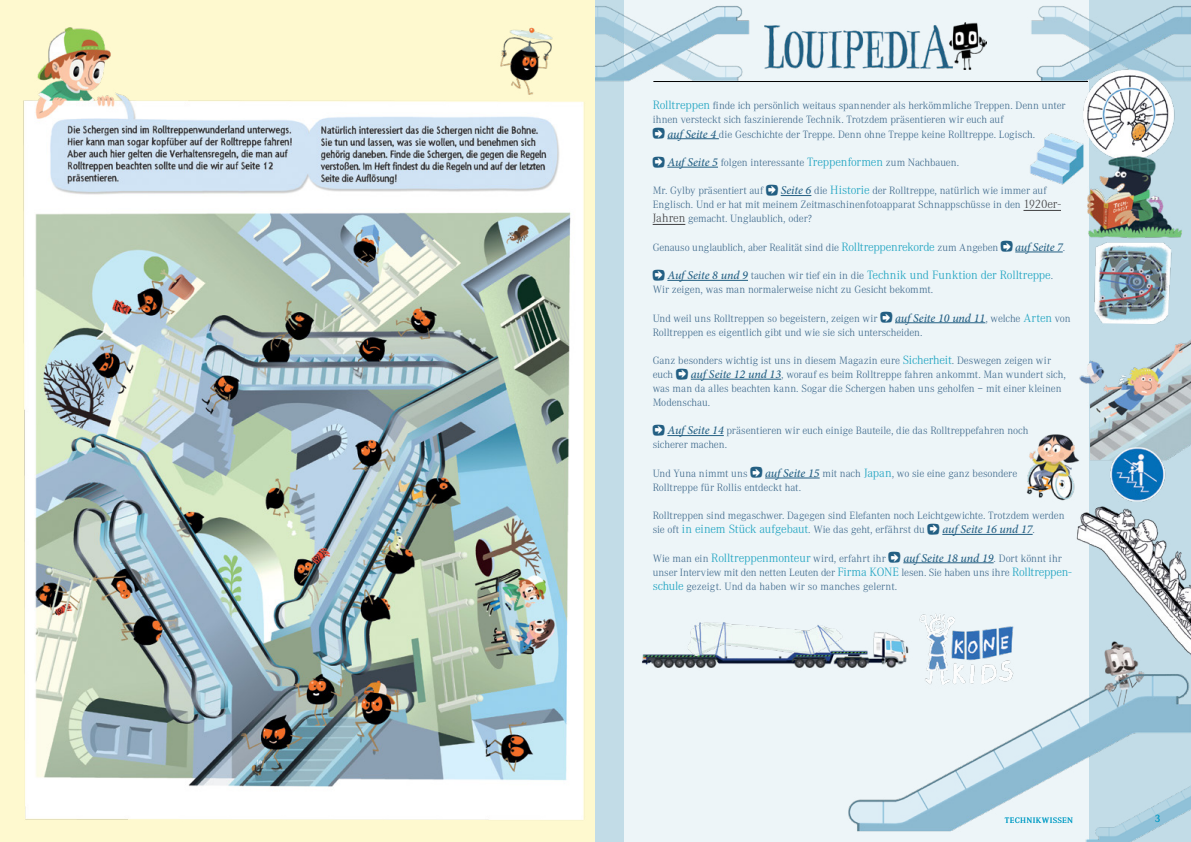
<style>
.page{position:relative;width:1191px;height:842px;background:#fff}
.page>*{position:absolute;margin:0;border:0;box-sizing:border-box;transform-origin:0 0}
.t1{font:300 12.5px "Corporate A";color:#1ba2c0}
.t2{font:300 11px/14px "Corporate A";letter-spacing:-.01em;color:#3d688b}
.t3{font:300 11px "Corporate ASC";letter-spacing:.025em;color:#009cc5}
.t4{font:300 11px "Corporate A";color:#009cc5}
.s1{font-size:12.5px;color:#1ba2c0}
.s2{font-family:"Frutimex Condensed";font-weight:400;font-size:12px;color:#235f83}
.s3{font-family:"Frutimex Condensed";font-weight:400;font-size:12px;color:#fff}
.s4{font-family:"Minion Pro";font-weight:500;font-style:italic;font-size:12px;color:#235f83}
.s5{font-size:12.5px;color:#414042}
.s6{font-size:11px;color:#3d688b}
</style>
<div class="page">
<img style="left:0;top:0;width:1191px;height:842px">
<hr style="left:667px;top:138px;width:52px;height:1px;background:#235f83">
<hr style="left:667px;top:167px;width:51px;height:1px;background:#235f83">
<hr style="left:780px;top:195px;width:31px;height:1px;background:#235f83">
<hr style="left:1023px;top:210px;width:38px;height:1px;background:#414042">
<hr style="left:652px;top:224px;width:33px;height:1px;background:#414042">
<hr style="left:1015px;top:252px;width:47px;height:1px;background:#235f83">
<hr style="left:667px;top:280px;width:81px;height:1px;background:#235f83">
<hr style="left:895px;top:322px;width:90px;height:1px;background:#235f83">
<hr style="left:691px;top:379px;width:90px;height:1px;background:#235f83">
<hr style="left:667px;top:435px;width:57px;height:1px;background:#235f83">
<hr style="left:765px;top:478px;width:54px;height:1px;background:#235f83">
<hr style="left:942px;top:534px;width:90px;height:1px;background:#235f83">
<hr style="left:903px;top:562px;width:90px;height:1px;background:#235f83">
<img style="left:1083px;top:780px;width:108px;height:62px">
<p class="t2" style="left:652px;top:99px;width:414px"><span class="s1">Rolltreppen</span> finde ich persönlich weitaus spannender als herkömmliche Treppen. Denn unter ihnen versteckt sich faszinierende Technik. Trotzdem präsentieren wir euch auf<br><span class="s2">å</span><span class="s3">†</span> <span class="s4">auf Seite 4</span> die Geschichte der Treppe. Denn ohne Treppe keine Rolltreppe. Logisch.</p>
<p class="t2" style="left:652px;top:156px;width:308px"><span class="s2">å</span><span class="s3">†</span> <span class="s4">Auf Seite 5</span> folgen interessante <span class="s1">Treppenformen</span> zum Nachbauen.</p>
<p class="t2" style="left:652px;top:184px;width:410px">Mr. Gylby präsentiert auf <span class="s2">å</span><span class="s3">†</span> <span class="s4">Seite 6</span> die <span class="s1">Historie</span> der Rolltreppe, natürlich wie immer auf<br>Englisch. Und er hat mit meinem Zeitmaschinenfotoapparat Schnappschüsse in den <span class="s5">1920er-<br>Jahren</span> gemacht. Unglaublich, oder?</p>
<p class="t2" style="left:652px;top:240px;width:414px">Genauso unglaublich, aber Realität sind die <span class="s1">Rolltreppenrekorde</span> zum Angeben <span class="s2">å</span><span class="s3">†</span> <span class="s4">auf Seite 7</span>.</p>
<p class="t1" style="left:652px;top:268px;width:402px"><span class="s2">å</span><span class="s3">†</span> <span class="s4">Auf Seite 8 und 9</span> <span class="s6">tauchen wir tief ein in die</span> Technik und Funktion der Rolltreppe<span class="s6">.</span></p>
<p class="t2" style="left:652px;top:283px;width:282px">Wir zeigen, was man normalerweise nicht zu Gesicht bekommt.</p>
<p class="t2" style="left:652px;top:311px;width:419px">Und weil uns Rolltreppen so begeistern, zeigen wir <span class="s2">å</span><span class="s3">†</span> <span class="s4">auf Seite 10 und 11</span>, welche <span class="s1">Arten</span> von<br>Rolltreppen es eigentlich gibt und wie sie sich unterscheiden.</p>
<p class="t2" style="left:652px;top:353px;width:415px">Ganz besonders wichtig ist uns in diesem Magazin eure <span class="s1">Sicherheit</span>. Deswegen zeigen wir euch <span class="s2">å</span><span class="s3">†</span> <span class="s4">auf Seite 12 und 13</span>, worauf es beim Rolltreppe fahren ankommt. Man wundert sich, was man da alles beachten kann. Sogar die Schergen haben uns geholfen – mit einer kleinen Modenschau.</p>
<p class="t2" style="left:652px;top:424px;width:377px"><span class="s2">å</span><span class="s3">†</span> <span class="s4">Auf Seite 14</span> präsentieren wir euch einige Bauteile, die das Rolltreppefahren noch sicherer machen.</p>
<p class="t2" style="left:652px;top:466px;width:366px">Und Yuna nimmt uns <span class="s2">å</span><span class="s3">†</span> <span class="s4">auf Seite 15</span> mit nach <span class="s1">Japan</span>, wo sie eine ganz besondere<br>Rolltreppe für Rollis entdeckt hat.</p>
<p class="t2" style="left:652px;top:508px;width:413px;line-height:14.4px">Rolltreppen sind megaschwer. Dagegen sind Elefanten noch Leichtgewichte. Trotzdem werden sie oft <span class="s1">in einem Stück aufgebaut</span>. Wie das geht, erfährst du <span class="s2">å</span><span class="s3">†</span> <span class="s4">auf Seite 16 und 17</span>.</p>
<p class="t2" style="left:652px;top:551px;width:420px">Wie man ein <span class="s1">Rolltreppenmonteur</span> wird, erfahrt ihr <span class="s2">å</span><span class="s3">†</span> <span class="s4">auf Seite 18 und 19</span>. Dort könnt ihr unser Interview mit den netten Leuten der <span class="s1">Firma KONE</span> lesen. Sie haben uns ihre <span class="s1">Rolltreppen&shy;schule</span> gezeigt. Und da haben wir so manches gelernt.</p>
<p class="t3" style="left:1005px;top:813px;width:70px">technikwissen</p>
<p class="t4" style="left:1154px;top:812px;width:7px">3</p>
</div>
